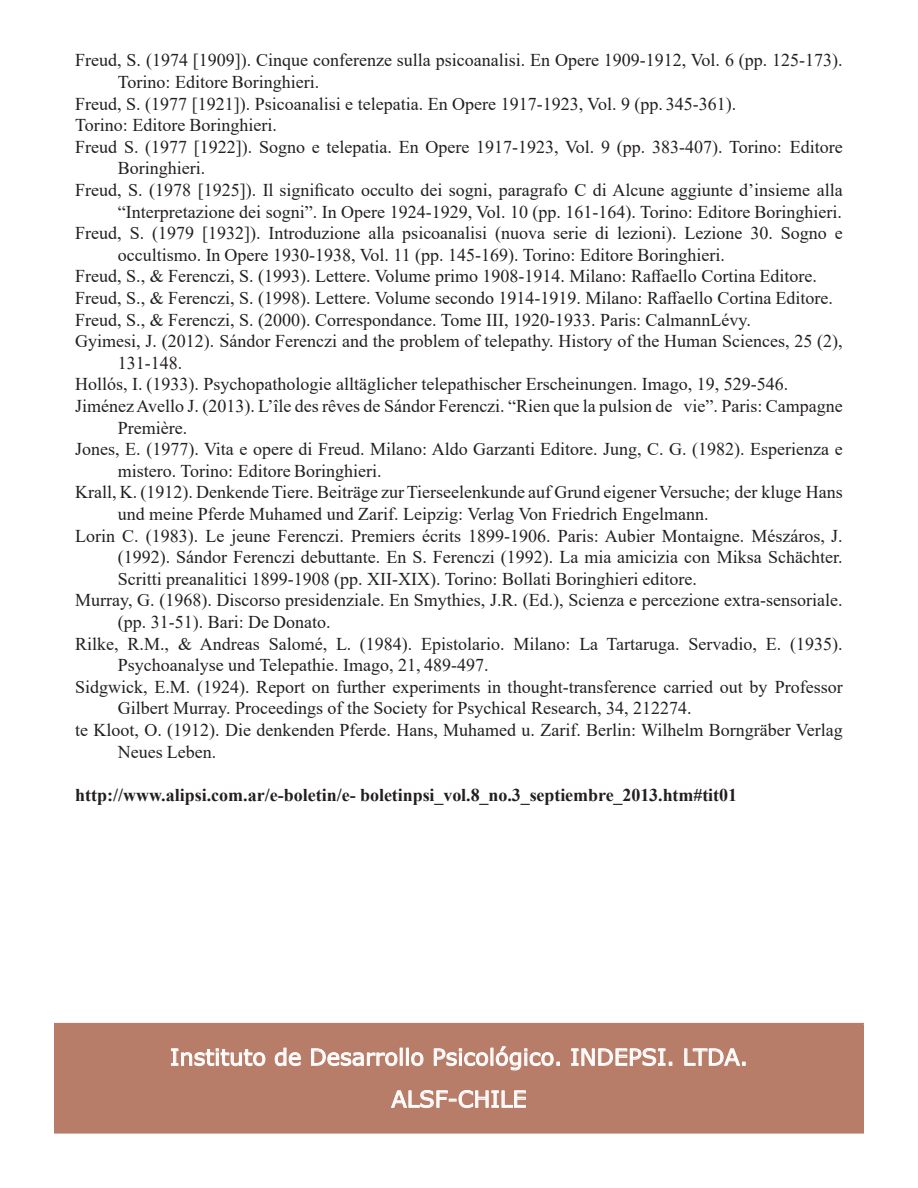
<style>
.page{position:relative;width:918px;height:1188px;background:#fff}
.page>*{position:absolute;margin:0;border:0;box-sizing:border-box;transform-origin:0 0}
.t1{font:22.5px "Verdana";color:#fff}
.Sangria_francesa{font:18px/21.6px "Times New Roman";color:#231f20}
.Body_Text{font:700 18px "Times New Roman";letter-spacing:-.005em;color:#231f20}
</style>
<div class="page">
<div style="left:55px;top:1024px;width:808px;height:109px;background:#b87d69"></div>
<hr style="left:54px;top:1023px;width:810px;height:1px;background:#b87d69">
<hr style="left:54px;top:1024px;width:2px;height:108px;background:#b87d69">
<hr style="left:862px;top:1024px;width:2px;height:108px;background:#b87d69">
<hr style="left:54px;top:1132px;width:810px;height:2px;background:#b87d69">
<svg style="left:171px;top:1048px;width:95px;height:18px"></svg>
<svg style="left:274px;top:1047px;width:27px;height:19px"></svg>
<svg style="left:311px;top:1048px;width:113px;height:18px"></svg>
<svg style="left:434px;top:1046px;width:126px;height:25px"></svg>
<svg style="left:571px;top:1048px;width:101px;height:18px"></svg>
<svg style="left:684px;top:1048px;width:61px;height:18px"></svg>
<svg style="left:391px;top:1090px;width:135px;height:18px"></svg>
<p class="Sangria_francesa" style="left:118px;top:49px;width:726px;text-indent:-43px">Freud, S. (1974 [1909]). Cinque conferenze sulla psicoanalisi. En Opere 1909-1912, Vol. 6 (pp. 125-173).<br>Torino: Editore Boringhieri.</p>
<p class="Sangria_francesa" style="left:75px;top:92px;width:663px">Freud, S. (1977 [1921]). Psicoanalisi e telepatia. En Opere 1917-1923, Vol. 9 (pp. 345-361).</p>
<p class="Sangria_francesa" style="left:75px;top:114px;width:203px">Torino: Editore Boringhieri.</p>
<p class="Sangria_francesa" style="left:118px;top:135px;width:726px;text-indent:-43px">Freud S. (1977 [1922]). Sogno e telepatia. En Opere 1917-1923, Vol. 9 (pp. 383-407). Torino: Editore<br>Boringhieri.</p>
<p class="Sangria_francesa" style="left:75px;top:179px;width:769px;text-align:right">Freud, S. (1978 [1925]). Il significato occulto dei sogni, paragrafo C di Alcune aggiunte d’insieme alla “Interpretazione dei sogni”. In Opere 1924-1929, Vol. 10 (pp. 161-164). Torino: Editore Boringhieri.</p>
<p class="Sangria_francesa" style="left:118px;top:222px;width:726px;text-indent:-43px">Freud, S. (1979 [1932]). Introduzione alla psicoanalisi (nuova serie di lezioni). Lezione 30. Sogno e occultismo. In Opere 1930-1938, Vol. 11 (pp. 145-169). Torino: Editore Boringhieri.</p>
<p class="Sangria_francesa" style="left:75px;top:265px;width:743px">Freud, S., &amp; Ferenczi, S. (1993). Lettere. Volume primo 1908-1914. Milano: Raffaello Cortina Editore.</p>
<p class="Sangria_francesa" style="left:75px;top:287px;width:759px">Freud, S., &amp; Ferenczi, S. (1998). Lettere. Volume secondo 1914-1919. Milano: Raffaello Cortina Editore.</p>
<p class="Sangria_francesa" style="left:75px;top:308px;width:677px">Freud, S., &amp; Ferenczi, S. (2000). Correspondance. Tome III, 1920-1933. Paris: CalmannLévy.</p>
<p class="Sangria_francesa" style="left:118px;top:330px;width:726px;text-indent:-43px">Gyimesi, J. (2012). Sándor Ferenczi and the problem of telepathy. History of the Human Sciences, 25 (2),<br>131-148.</p>
<p class="Sangria_francesa" style="left:75px;top:373px;width:715px">Hollós, I. (1933). Psychopathologie alltäglicher telepathischer Erscheinungen. Imago, 19, 529-546.</p>
<p class="Sangria_francesa" style="left:118px;top:395px;width:726px;text-indent:-43px">Jiménez Avello J. (2013). L’île des rêves de Sándor Ferenczi. “Rien que la pulsion de vie”. Paris: Campagne<br>Première.</p>
<p class="Sangria_francesa" style="left:118px;top:438px;width:726px;text-indent:-43px">Jones, E. (1977). Vita e opere di Freud. Milano: Aldo Garzanti Editore. Jung, C. G. (1982). Esperienza e mistero. Torino: Editore Boringhieri.</p>
<p class="Sangria_francesa" style="left:118px;top:481px;width:726px;text-indent:-43px">Krall, K. (1912). Denkende Tiere. Beiträge zur Tierseelenkunde auf Grund eigener Versuche; der kluge Hans und meine Pferde Muhamed und Zarif. Leipzig: Verlag Von Friedrich Engelmann.</p>
<p class="Sangria_francesa" style="left:118px;top:524px;width:726px;text-align:justify;text-indent:-43px">Lorin C. (1983). Le jeune Ferenczi. Premiers écrits 1899-1906. Paris: Aubier Montaigne. Mészáros, J. (1992). Sándor Ferenczi debuttante. En S. Ferenczi (1992). La mia amicizia con Miksa Schächter.<br>Scritti preanalitici 1899-1908 (pp. XII-XIX). Torino: Bollati Boringhieri editore.</p>
<p class="Sangria_francesa" style="left:118px;top:589px;width:726px;text-indent:-43px">Murray, G. (1968). Discorso presidenziale. En Smythies, J.R. (Ed.), Scienza e percezione extra-sensoriale. (pp. 31-51). Bari: De Donato.</p>
<p class="Sangria_francesa" style="left:118px;top:632px;width:726px;text-indent:-43px">Rilke, R.M., &amp; Andreas Salomé, L. (1984). Epistolario. Milano: La Tartaruga. Servadio, E. (1935).<br>Psychoanalyse und Telepathie. Imago, 21, 489-497.</p>
<p class="Sangria_francesa" style="left:118px;top:675px;width:726px;text-indent:-43px">Sidgwick, E.M. (1924). Report on further experiments in thought-transference carried out by Professor<br>Gilbert Murray. Proceedings of the Society for Psychical Research, 34, 212274.</p>
<p class="Sangria_francesa" style="left:118px;top:719px;width:726px;text-indent:-43px">te Kloot, O. (1912). Die denkenden Pferde. Hans, Muhamed u. Zarif. Berlin: Wilhelm Borngräber Verlag<br>Neues Leben.</p>
<p class="Body_Text" style="left:75px;top:782px;width:663px">http://www.alipsi.com.ar/e-boletin/e- boletinpsi_vol.8_no.3_septiembre_2013.htm#tit01</p>
<p class="t1" style="left:170px;top:1042px;width:580px">Instituto de Desarrollo Psicológico. INDEPSI. LTDA.</p>
<p class="t1" style="left:391px;top:1084px;width:137px">ALSF-CHILE</p>
</div>
